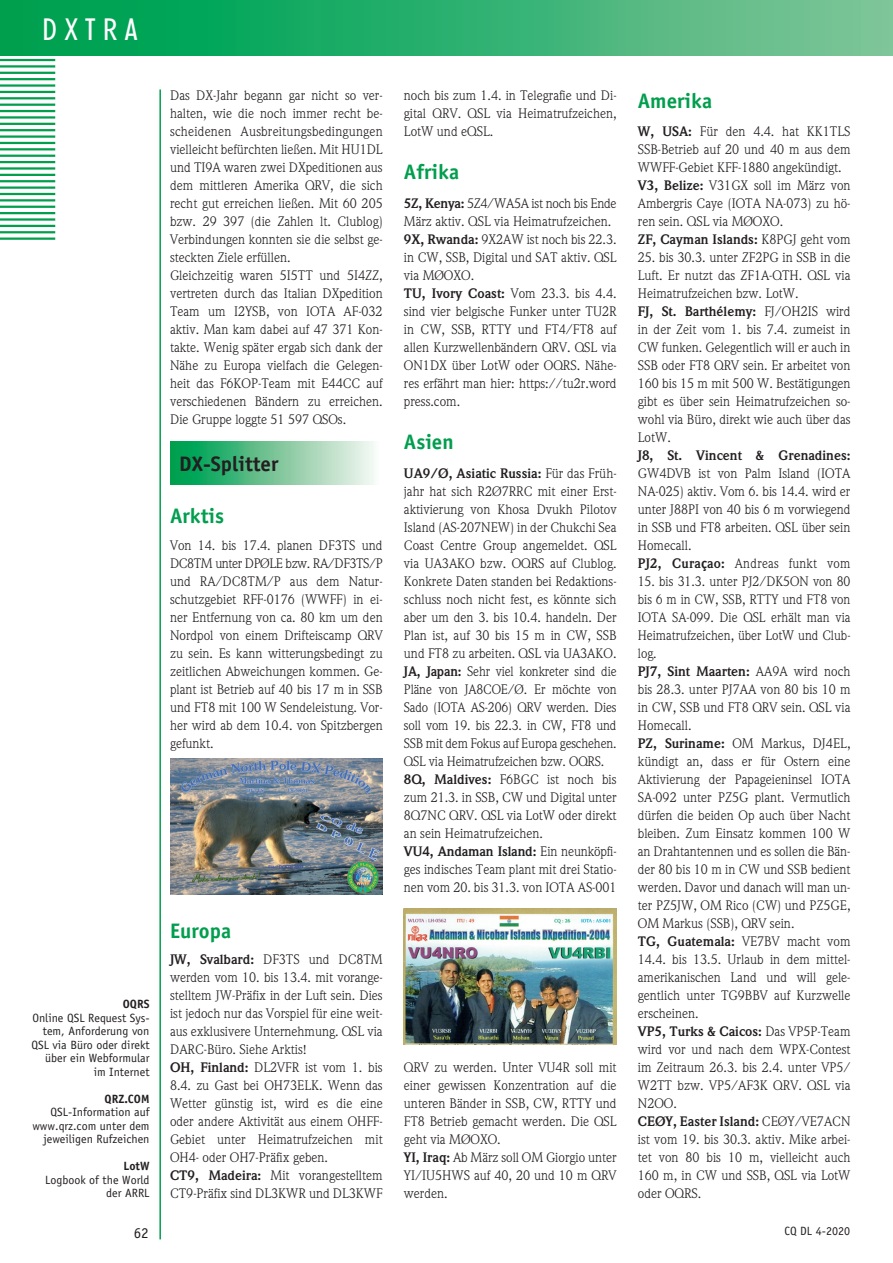
<style>
.page{position:relative;width:893px;height:1263px;background:#fff}
.page>*{position:absolute;margin:0;border:0;box-sizing:border-box;transform-origin:0 0}
.t1{font:condensed 30px "Limerick";letter-spacing:.26em;color:#fff}
.t2{font:700 21px "Officina Sans";color:#009e4d}
.t3{font:700 21px "Officina Sans";color:#231f20}
.t4{font:15px "Officina Sans";color:#231f20}
.t5{font:13.5px/18px "Weidemann";color:#231f20}
.t6{font:700 13.5px "Weidemann";color:#231f20}
.t7{font:12px/13.5px "Officina Sans";color:#231f20;text-align:right}
.t8{font:700 12px "Officina Sans";color:#231f20}
.s1{font-weight:700}
.s2{font-family:"Officina Sans";font-weight:700;font-size:14.25px}
</style>
<div class="page">
<hr style="left:0;top:59px;width:55px;height:2px;background:#009e4d">
<hr style="left:0;top:65px;width:55px;height:3px;background:#009e4d">
<hr style="left:0;top:72px;width:55px;height:2px;background:#009e4d">
<hr style="left:0;top:78px;width:55px;height:2px;background:#009e4d">
<hr style="left:0;top:84px;width:55px;height:3px;background:#009e4d">
<hr style="left:0;top:91px;width:55px;height:2px;background:#009e4d">
<hr style="left:0;top:97px;width:55px;height:2px;background:#009e4d">
<hr style="left:0;top:104px;width:55px;height:2px;background:#009e4d">
<hr style="left:0;top:110px;width:55px;height:2px;background:#009e4d">
<hr style="left:0;top:116px;width:55px;height:3px;background:#009e4d">
<hr style="left:0;top:123px;width:55px;height:2px;background:#009e4d">
<hr style="left:0;top:129px;width:55px;height:2px;background:#009e4d">
<hr style="left:0;top:135px;width:55px;height:3px;background:#009e4d">
<hr style="left:0;top:142px;width:55px;height:2px;background:#009e4d">
<hr style="left:0;top:148px;width:55px;height:2px;background:#009e4d">
<hr style="left:0;top:155px;width:55px;height:2px;background:#009e4d">
<hr style="left:0;top:161px;width:55px;height:2px;background:#009e4d">
<hr style="left:0;top:167px;width:55px;height:3px;background:#009e4d">
<hr style="left:0;top:174px;width:55px;height:2px;background:#009e4d">
<hr style="left:0;top:180px;width:55px;height:2px;background:#009e4d">
<hr style="left:0;top:186px;width:55px;height:3px;background:#009e4d">
<hr style="left:0;top:193px;width:55px;height:2px;background:#009e4d">
<hr style="left:0;top:199px;width:55px;height:2px;background:#009e4d">
<hr style="left:0;top:206px;width:55px;height:2px;background:#009e4d">
<hr style="left:0;top:212px;width:55px;height:2px;background:#009e4d">
<hr style="left:0;top:218px;width:55px;height:3px;background:#009e4d">
<hr style="left:0;top:225px;width:55px;height:2px;background:#009e4d">
<hr style="left:0;top:231px;width:55px;height:2px;background:#009e4d">
<hr style="left:0;top:237px;width:55px;height:3px;background:#009e4d">
<div style="left:0;top:0;width:893px;height:55px;background:linear-gradient(to right,#009d49,#7cc498)"></div>
<hr style="left:159px;top:89px;width:2px;height:1150px;background:#009e4d">
<div style="left:171px;top:442px;width:212px;height:42px;background:linear-gradient(to right,#009843,#fff8f6)"></div>
<img style="left:170px;top:758px;width:213px;height:136px">
<img style="left:404px;top:908px;width:212px;height:136px">
<h1 class="t1" style="left:42px;top:12px;width:96px">DXTRA</h1>
<p class="t5" style="left:170px;top:86px;width:214px">Das DX-Jahr begann gar nicht so ver&shy;halten, wie die noch immer recht be&shy;scheidenen Ausbreitungsbedingungen vielleicht befürchten ließen. Mit HU1DL und TI9A waren zwei DXpeditionen aus dem mittleren Amerika QRV, die sich recht gut erreichen ließen. Mit 60 205 bzw. 29 397 (die Zahlen lt. Clublog)<br>Verbindungen konnten sie die selbst ge&shy;steckten Ziele erfüllen.<br>Gleichzeitig waren 5I5TT und 5I4ZZ, vertreten durch das Italian DXpedition Team um I2YSB, von IOTA AF-032 aktiv. Man kam dabei auf 47 371 Kon&shy;takte. Wenig später ergab sich dank der Nähe zu Europa vielfach die Gelegen&shy;heit das F6KOP-Team mit E44CC auf verschiedenen Bändern zu erreichen.<br>Die Gruppe loggte 51 597 QSOs.</p>
<h2 class="t3" style="left:179px;top:451px;width:101px">DX-Splitter</h2>
<h2 class="t2" style="left:170px;top:503px;width:56px">Arktis</h2>
<p class="t5" style="left:170px;top:536px;width:214px;text-align:justify">Von 14. bis 17.4. planen DF3TS und DC8TM unter DPØLE bzw. RA/DF3TS/P und RA/DC8TM/P aus dem Natur&shy;schutzgebiet RFF-0176 (WWFF) in ei&shy;ner Entfernung von ca. 80 km um den Nordpol von einem Drifteiscamp QRV zu sein. Es kann witterungsbedingt zu zeitlichen Abweichungen kommen. Ge&shy;plant ist Betrieb auf 40 bis 17 m in SSB und FT8 mit 100 W Sendeleistung. Vor&shy;her wird ab dem 10.4. von Spitzbergen gefunkt.</p>
<p class="t8" style="left:123px;top:997px;width:28px">OQRS</p>
<p class="t7" style="left:32px;top:1011px;width:119px">Online QSL Request Sys&shy;tem, Anforderung von<br>QSL via Büro oder direkt über ein Webformular im Internet</p>
<p class="t8" style="left:105px;top:1091px;width:46px">QRZ.COM</p>
<p class="t7" style="left:32px;top:1105px;width:119px">QSL-Information auf www.qrz.com unter dem jeweiligen Rufzeichen</p>
<p class="t8" style="left:123px;top:1159px;width:28px">LotW</p>
<p class="t7" style="left:45px;top:1173px;width:106px">Logbook of the World der ARRL</p>
<h2 class="t2" style="left:170px;top:917px;width:63px">Europa</h2>
<p class="t5" style="left:170px;top:950px;width:214px"><span class="s1">JW, Svalbard:</span> DF3TS und DC8TM werden vom 10. bis 13.4. mit vorange&shy;stelltem JW-Präfix in der Luft sein. Dies ist jedoch nur das Vorspiel für eine weit&shy;aus exklusivere Unternehmung. QSL via DARC-Büro. Siehe Arktis!<br><span class="s1">OH, Finland:</span> DL2VFR ist vom 1. bis 8.4. zu Gast bei OH73ELK. Wenn das Wetter günstig ist, wird es die eine oder andere Aktivität aus einem OHFF-Gebiet unter Heimatrufzeichen mit OH4- oder OH7-Präfix geben.<br><span class="s1">CT9, Madeira:</span> Mit vorangestelltem CT9-Präfix sind DL3KWR und DL3KWF</p>
<p class="t5" style="left:404px;top:86px;width:214px;text-align:justify">noch bis zum 1.4. in Telegrafie und Di&shy;gital QRV. QSL via Heimatrufzeichen, LotW und eQSL.</p>
<h2 class="t2" style="left:404px;top:159px;width:57px">Afrika</h2>
<p class="t5" style="left:404px;top:194px;width:214px"><span class="s1">5Z, Kenya:</span> 5Z4/WA5A ist noch bis Ende<br>März aktiv. QSL via Heimatrufzeichen.<br><span class="s1">9X, Rwanda:</span> 9X2AW ist noch bis 22.3. in CW, SSB, Digital und SAT aktiv. QSL via MØOXO.<br><span class="s1">TU, Ivory Coast:</span> Vom 23.3. bis 4.4. sind vier belgische Funker unter TU2R in CW, SSB, RTTY und FT4/FT8 auf allen Kurzwellenbändern QRV. QSL via<br>ON1DX über LotW oder OQRS. Nähe&shy;res erfährt man hier: https://tu2r.word press.com.</p>
<h2 class="t2" style="left:404px;top:429px;width:51px">Asien</h2>
<p class="t5" style="left:404px;top:464px;width:214px"><span class="s1">UA9/Ø, Asiatic Russia:</span> Für das Früh&shy;jahr hat sich R2Ø7RRC mit einer Erst&shy;aktivierung von Khosa Dvukh Pilotov Island (AS-207NEW) in der Chukchi Sea Coast Centre Group angemeldet. QSL via UA3AKO bzw. OQRS auf Clublog.<br>Konkrete Daten standen bei Redaktions&shy;schluss noch nicht fest, es könnte sich aber um den 3. bis 10.4. handeln. Der Plan ist, auf 30 bis 15 m in CW, SSB und FT8 zu arbeiten. QSL via UA3AKO.<br><span class="s1">JA, Japan:</span> Sehr viel konkreter sind die Pläne von JA8COE/Ø. Er möchte von Sado (IOTA AS-206) QRV werden. Dies soll vom 19. bis 22.3. in CW, FT8 und SSB mit dem Fokus auf Europa geschehen.<br>QSL via Heimatrufzeichen bzw. OQRS.<br><span class="s1">8Q, Maldives:</span> F6BGC ist noch bis zum 21.3. in SSB, CW und Digital unter 8Q7NC QRV. QSL via LotW oder direkt an sein Heimatrufzeichen.<br><span class="s1">VU4, Andaman Island:</span> Ein neunköpfi&shy;ges indisches Team plant mit drei Statio&shy;nen vom 20. bis 31.3. von IOTA AS-001</p>
<p class="t5" style="left:404px;top:1058px;width:214px">QRV zu werden. Unter VU4R soll mit einer gewissen Konzentration auf die unteren Bänder in SSB, CW, RTTY und<br>FT8 Betrieb gemacht werden. Die QSL geht via MØOXO.<br><span class="s1">YI, Iraq:</span> Ab März soll OM Giorgio unter<br>YI/IU5HWS auf 40, 20 und 10 m QRV werden.</p>
<h2 class="t2" style="left:638px;top:88px;width:76px">Amerika</h2>
<p class="t5" style="left:638px;top:122px;width:214px"><span class="s1">W, USA:</span> Für den 4.4. hat KK1TLS<br>SSB-Betrieb auf 20 und 40 m aus dem<br>WWFF-Gebiet KFF-1880 angekündigt.<br><span class="s1">V3, Belize:</span> V31GX soll im März von<br>Ambergris Caye (IOTA NA-073) zu hö&shy;ren sein. QSL via MØOXO.<br><span class="s1">ZF, Cayman Islands:</span> K8PGJ geht vom</p>
<p class="t5" style="left:638px;top:248px;width:214px">25. bis 30.3. unter ZF2PG in SSB in die Luft. Er nutzt das ZF1A-QTH. QSL via Heimatrufzeichen bzw. LotW.<br><span class="s1">FJ, St. Barthélemy:</span> FJ/OH2IS wird in der Zeit vom 1. bis 7.4. zumeist in CW funken. Gelegentlich will er auch in SSB oder FT8 QRV sein. Er arbeitet von 160 bis 15 m mit 500 W. Bestätigungen gibt es über sein Heimatrufzeichen so&shy;wohl via Büro, direkt wie auch über das LotW.</p>
<p class="t6" style="left:638px;top:447px;width:214px">J8, St. Vincent &amp; Grenadines:</p>
<p class="t5" style="left:638px;top:464px;width:214px">GW4DVB ist von Palm Island (IOTA<br>NA-025) aktiv. Vom 6. bis 14.4. wird er unter J88PI von 40 bis 6 m vorwiegend in SSB und FT8 arbeiten. QSL über sein<br>Homecall.<br><span class="s1">PJ2, Cura</span><span class="s2">ç</span><span class="s1">ao:</span> Andreas funkt vom</p>
<p class="t5" style="left:638px;top:572px;width:214px">15. bis 31.3. unter PJ2/DK5ON von 80 bis 6 m in CW, SSB, RTTY und FT8 von<br>IOTA SA-099. Die QSL erhält man via<br>Heimatrufzeichen, über LotW und Club&shy;log.<br><span class="s1">PJ7, Sint Maarten:</span> AA9A wird noch bis 28.3. unter PJ7AA von 80 bis 10 m in CW, SSB und FT8 QRV sein. QSL via<br>Homecall.<br><span class="s1">PZ, Suriname:</span> OM Markus, DJ4EL, kündigt an, dass er für Ostern eine<br>Aktivierung der Papageieninsel IOTA<br>SA-092 unter PZ5G plant. Vermutlich dürfen die beiden Op auch über Nacht bleiben. Zum Einsatz kommen 100 W an Drahtantennen und es sollen die Bän&shy;der 80 bis 10 m in CW und SSB bedient werden. Davor und danach will man un&shy;ter PZ5JW, OM Rico (CW) und PZ5GE,<br>OM Markus (SSB), QRV sein.<br><span class="s1">TG, Guatemala:</span> VE7BV macht vom<br>14.4. bis 13.5. Urlaub in dem mittel&shy;amerikanischen Land und will gele&shy;gentlich unter TG9BBV auf Kurzwelle erscheinen.<br><span class="s1">VP5, Turks &amp; Caicos:</span> Das VP5P-Team wird vor und nach dem WPX-Contest im Zeitraum 26.3. bis 2.4. unter VP5/<br>W2TT bzw. VP5/AF3K QRV. QSL via<br>N2OO.<br><span class="s1">CEØY, Easter Island:</span> CEØY/VE7ACN ist vom 19. bis 30.3. aktiv. Mike arbei&shy;tet von 80 bis 10 m, vielleicht auch<br>160 m, in CW und SSB, QSL via LotW oder OQRS.</p>
<p class="t4" style="left:134px;top:1224px;width:16px">62</p>
<p class="t7" style="left:784px;top:1224px;width:67px">CQ DL 4-2020</p>
</div>
